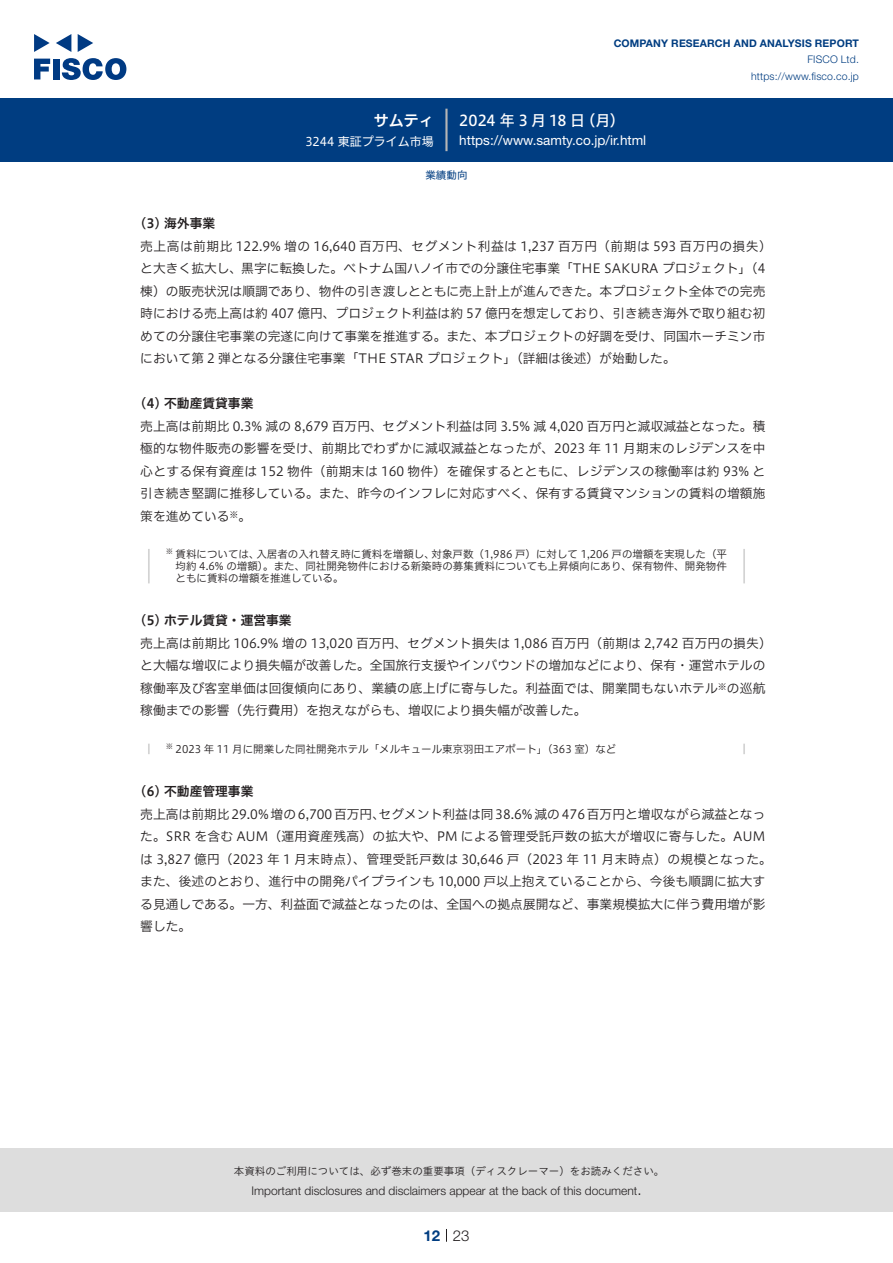
<style>
.page{position:relative;width:893px;height:1263px;background:#fff}
.page>*{position:absolute;margin:0;border:0;box-sizing:border-box;transform-origin:0 0}
.t1{font:15px "Hiragino UD Sans F Std N W5";color:#fff}
.t2{font:15px "Hiragino UD Sans F Std N W6";color:#fff}
.t3{font:300 15px "Helvetica Neue LT Std";color:#231f20}
.t4{font:700 15px "Helvetica Neue LT Std";color:#003d81}
.t5{font:13.5px "Helvetica Neue LT Std";color:#fff}
.本文3mm{font:12.75px/22.5px "Hiragino UD Sans F Std N W3";color:#231f20}
.本文3mm-2{font:12.75px "Hiragino UD Sans F Std N W3";letter-spacing:.02em;color:#231f20}
.小タイトル3mm{font:12.75px "Hiragino UD Sans F Std N W6";color:#231f20}
.t6{font:300 12px "Helvetica Neue LT Std";color:#231f20}
.t7{font:12px "Hiragino UD Sans F Std N W4";color:#fff}
.t8{font:10.5px/12px "Hiragino UD Sans F Std N W3";color:#231f20}
.t9{font:10.5px "Hiragino UD Sans Std W3";color:#231f20}
.t10{font:700 10.5px "Helvetica Neue LT Std";letter-spacing:.015em;color:#003d81}
.t11{font:300 10.5px/16.5px "Helvetica Neue LT Std";letter-spacing:.015em;color:#003d81;text-align:right}
.ヘッダー{font:10.5px "Hiragino UD Sans F Std N W4";color:#003d81}
.本文3mm-3{font:8.85px "Hiragino UD Sans F Std N W3";color:#231f20}
.t12{font:7.35px "Hiragino UD Sans F Std N W3";color:#231f20}
</style>
<div class="page">
<div style="left:0;top:1148px;width:893px;height:64px;background:#ddd"></div>
<svg style="left:34px;top:59px;width:16px;height:20px"></svg>
<div style="left:53px;top:59px;width:6px;height:20px;background:#003a83"></div>
<svg style="left:62px;top:58px;width:64px;height:22px"></svg>
<svg style="left:34px;top:34px;width:16px;height:18px"></svg>
<svg style="left:78px;top:34px;width:15px;height:18px"></svg>
<svg style="left:56px;top:34px;width:15px;height:18px"></svg>
<div style="left:0;top:98px;width:893px;height:64px;background:#003d81"></div>
<hr style="left:445px;top:109px;width:3px;height:42px;background:#b5b5b6">
<svg style="left:446px;top:1229px;width:1px;height:13px"></svg>
<hr style="left:148px;top:549px;width:2px;height:34px;background:#d3d3d3">
<hr style="left:743px;top:549px;width:2px;height:34px;background:#d3d3d3">
<svg style="left:148px;top:744px;width:2px;height:10px"></svg>
<svg style="left:743px;top:744px;width:2px;height:10px"></svg>
<p class="t2" style="left:374px;top:109px;width:62px">サムティ</p>
<p class="t7" style="left:305px;top:132px;width:130px">3244 東証プライム市場</p>
<p class="t10" style="left:614px;top:37px;width:247px">COMPANY RESEARCH AND ANALYSIS REPORT</p>
<p class="t11" style="left:751px;top:51px;width:109px">FISCO Ltd. https://www.fisco.co j p.</p>
<p class="t1" style="left:580px;top:109px;width:46px">（月(</p>
<p class="t1" style="left:459px;top:109px;width:127px">2024 年 3 月 18 日</p>
<p class="t5" style="left:459px;top:132px;width:189px">https://www.samty.co j p. .i r/ html</p>
<p class="ヘッダー" style="left:425px;top:167px;width:43px">業績動向</p>
<p class="小タイトル3mm" style="left:140px;top:214px;width:76px">3( ) 海外事業</p>
<p class="本文3mm" style="left:140px;top:234px;width:633px">売上高は前期比 122.9% 増の 16,640 百万円、セグメント利益は 1,237 百万円（前期は 593 百万円の損失(と大きく拡大し、黒字に転換した。ベトナム国ハノイ市での分譲住宅事業「THE SAKURA プロジェクト )「 4棟）の販売状況は順調であり、物件の引き渡しとともに売上計上が進んできた。本プロジェクト全体での完売時における売上高は約 407 億円、プロジェクト利益は約 57 億円を想定しており、引き続き海外で取り組む初めての分譲住宅事業の完遂に向けて事業を推進する。また、本プロジェクトの好調を受け、同国ホーチミン市において第 2 弾となる分譲住宅事業「THE STAR プロジェクト」（詳細は後述）が始動した。</p>
<p class="小タイトル3mm" style="left:140px;top:394px;width:115px">4( ) 不動産賃貸事業</p>
<p class="本文3mm" style="left:140px;top:414px;width:627px">売上高は前期比 0.3% 減の 8,679 百万円、セグメント利益は同 3.5% 減 4,020 百万円と減収減益となった。積</p>
<p class="本文3mm" style="left:140px;top:436px;width:627px">極的な物件販売の影響を受け、前期比でわずかに減収減益となったが、2023 年 11 月期末のレジデンスを中</p>
<p class="本文3mm-2" style="left:140px;top:461px;width:626px">心とする保有資産は 152 物件（前期末は 160 物件）を確保するとともに、レジデンスの稼働率は約 93% と</p>
<p class="本文3mm" style="left:140px;top:481px;width:627px">引き続き堅調に推移している。また、昨今のインフレに対応すべく、保有する賃貸マンションの賃料の増額施</p>
<p class="本文3mm" style="left:238px;top:504px;width:14px">。</p>
<p class="本文3mm" style="left:140px;top:504px;width:91px">策を進めている</p>
<p class="本文3mm-3" style="left:230px;top:508px;width:10px">※</p>
<p class="t12" style="left:166px;top:546px;width:9px">※</p>
<p class="t8" style="left:432px;top:548px;width:297px">対象戸数（1,986 戸）に対して 1,206 戸の増額を実現した（平</p>
<p class="t8" style="left:256px;top:548px;width:180px">入居者の入れ替え時に賃料を増額し、</p>
<p class="t8" style="left:176px;top:548px;width:85px">賃料については、</p>
<p class="t8" style="left:176px;top:560px;width:553px">均約 4.6% の増額）。また、同社開発物件における新築時の募集賃料についても上昇傾向にあり、保有物件、開発物件ともに賃料の増額を推進している。</p>
<p class="小タイトル3mm" style="left:140px;top:611px;width:153px">5( ) ホテル賃貸・運営事業</p>
<p class="本文3mm" style="left:140px;top:631px;width:633px">売上高は前期比 106.9% 増の 13,020 百万円、セグメント損失は 1,086 百万円（前期は 2,742 百万円の損失(</p>
<p class="本文3mm" style="left:140px;top:654px;width:627px">と大幅な増収により損失幅が改善した。全国旅行支援やインバウンドの増加などにより、保有・運営ホテルの</p>
<p class="本文3mm" style="left:727px;top:676px;width:40px">の巡航</p>
<p class="本文3mm" style="left:140px;top:676px;width:579px">稼働率及び客室単価は回復傾向にあり、業績の底上げに寄与した。利益面では、開業間もないホテル稼働までの影響（先行費用）を抱えながらも、増収により損失幅が改善した。</p>
<p class="t8" style="left:176px;top:742px;width:442px">2023 年 11 月に開業した同社開発ホテル「メルキュール東京羽田エアポート」（363 室）など</p>
<p class="本文3mm-3" style="left:718px;top:680px;width:10px">※</p>
<p class="t12" style="left:166px;top:740px;width:9px">※</p>
<p class="小タイトル3mm" style="left:140px;top:781px;width:115px">6( ) 不動産管理事業</p>
<p class="本文3mm" style="left:379px;top:802px;width:388px">セグメント利益は同38.6% 減の 476 百万円と増収ながら減益となっ</p>
<p class="本文3mm" style="left:140px;top:802px;width:633px">売上高は前期比29.0% 増の 6,700 百万円、<br>た。SRR を含む AUM（運用資産残高）の拡大や、PM による管理受託戸数の拡大が増収に寄与した。AUMは 3,827 億円（2023 年 1 月末時点）、管理受託戸数は 30,646 戸（2023 年 11 月末時点）の規模となった。また、後述のとおり、進行中の開発パイプラインも 10,000 戸以上抱えていることから、今後も順調に拡大する見通しである。一方、利益面で減益となったのは、全国への拠点展開など、事業規模拡大に伴う費用増が影響した。</p>
<p class="t9" style="left:234px;top:1163px;width:432px">本資料のご利用については、必ず巻末の重要事項（ディスクレーマー）をお読みください。</p>
<p class="t3" style="left:637px;top:1180px;width:6px">.</p>
<p class="t6" style="left:251px;top:1183px;width:387px">Important disclosures and disclaimers appear at the back of this document</p>
<p class="t4" style="left:423px;top:1226px;width:18px">12</p>
<p class="t3" style="left:453px;top:1226px;width:18px">23</p>
</div>
